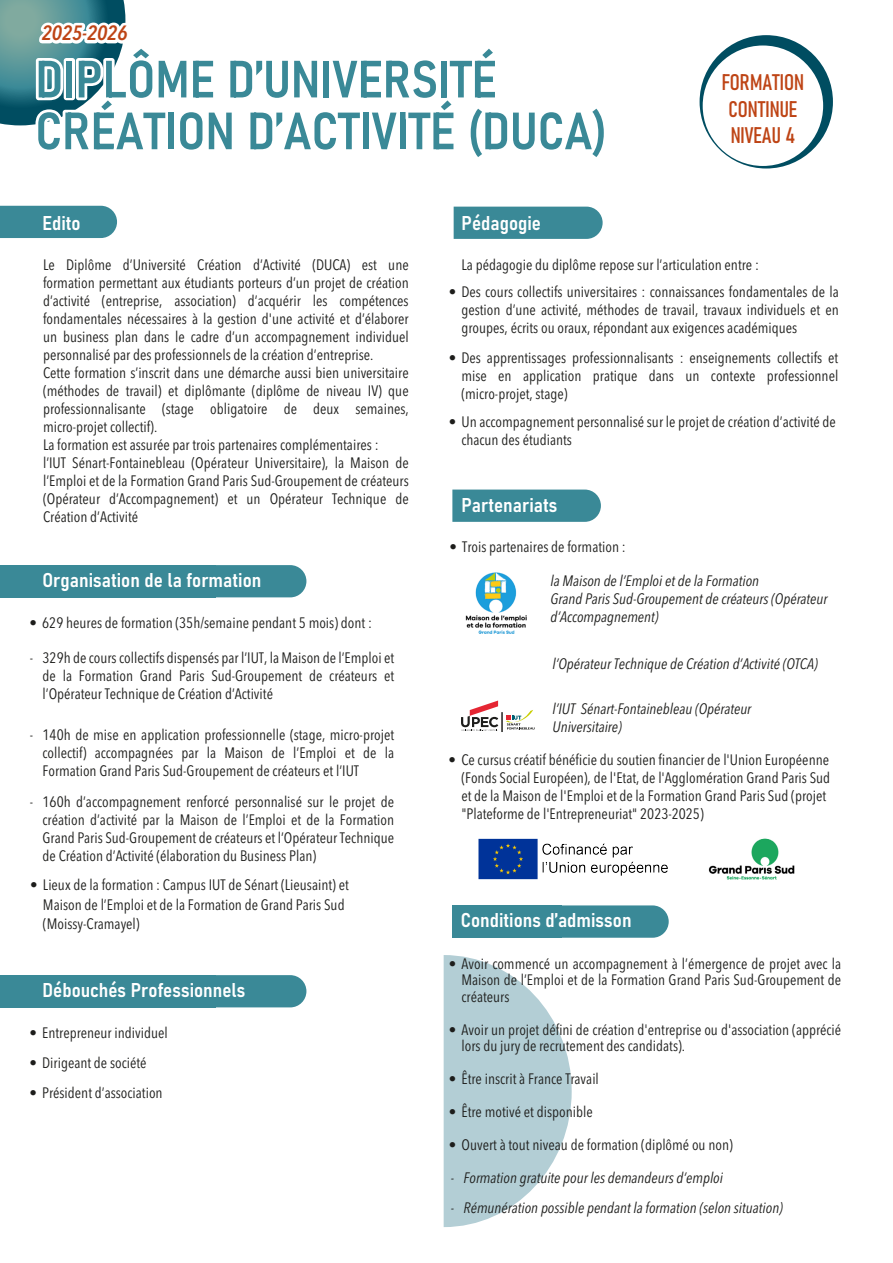
<style>
.page{position:relative;width:893px;height:1263px;background:#fff}
.page>*{position:absolute;margin:0;border:0;box-sizing:border-box;transform-origin:0 0}
.t1{font:22.35px/26.7px "Bahnschrift";color:#be4415;text-align:center}
.t2{font:italic 600 condensed 20.55px "Avenir Next LT Pro";color:#be4415}
.t3{font:19.65px "Bahnschrift";color:#fff}
.t4{font:condensed 15px/18px "Avenir Next LT Pro";color:#1d1d1b;text-align:justify}
.t5{font:italic condensed 15px/18px "Avenir Next LT Pro";color:#1d1d1b}
</style>
<div class="page">
<svg style="left:444px;top:955px;width:128px;height:272px"></svg>
<svg style="left:700px;top:35px;width:133px;height:134px;background:#145b6d"></svg>
<div style="left:0;top:565px;width:216px;height:32px;background:#3a8997"></div>
<div style="left:0;top:975px;width:216px;height:32px;background:#3a8997"></div>
<div style="left:452px;top:905px;width:110px;height:33px;background:#3a8997"></div>
<img style="left:465px;top:572px;width:62px;height:62px">
<svg style="left:461px;top:700px;width:37px;height:31px"></svg>
<hr style="left:501px;top:712px;width:2px;height:20px;background:#1d1d1b">
<svg style="left:506px;top:710px;width:29px;height:19px"></svg>
<div style="left:703px;top:46px;width:120px;height:120px;background:#fff;border-radius:50%"></div>
<svg style="left:0;top:0;width:604px;height:157px"></svg>
<div style="left:454px;top:207px;width:149px;height:32px;background:#3a8997"></div>
<div style="left:452px;top:490px;width:149px;height:32px;background:#3a8997"></div>
<svg style="left:562px;top:905px;width:107px;height:33px;background:#458f9c"></svg>
<div style="left:216px;top:565px;width:90px;height:32px;background:#3a8997"></div>
<div style="left:216px;top:975px;width:90px;height:32px;background:#3a8997"></div>
<div style="left:0;top:206px;width:117px;height:32px;background:#3a8997"></div>
<img style="left:708px;top:838px;width:87px;height:42px">
<img style="left:478px;top:838px;width:190px;height:42px">
<h2 class="t2" style="left:42px;top:21px;width:87px">2025-2026</h2>
<h3 class="t3" style="left:43px;top:208px;width:40px">Edito</h3>
<p class="t4" style="left:43px;top:256px;width:367px;text-align:left">Le Diplôme d’Université Création d’Activité (DUCA) est une formation permettant aux étudiants porteurs d’un projet de création d’activité (entreprise, association) d’acquérir les compétences fondamentales nécessaires à la gestion d'une activité et d’élaborer un business plan dans le cadre d’un accompagnement individuel personnalisé par des professionnels de la création d’entreprise.<br>Cette formation s’inscrit dans une démarche aussi bien universitaire (méthodes de travail) et diplômante (diplôme de niveau IV) que professionnalisante (stage obligatoire de deux semaines, micro-projet collectif).<br>La formation est assurée par trois partenaires complémentaires :<br>l’IUT Sénart-Fontainebleau (Opérateur Universitaire), la Maison de l’Emploi et de la Formation Grand Paris Sud-Groupement de créateurs (Opérateur d’Accompagnement) et un Opérateur Technique de Création d’Activité</p>
<h3 class="t3" style="left:43px;top:565px;width:220px">Organisation de la formation</h3>
<p class="t4" style="left:29px;top:614px;width:344px">• 629 heures de formation (35h/semaine pendant 5 mois) dont :</p>
<p class="t4" style="left:43px;top:649px;width:353px;text-indent:-13px">- 329h de cours collectifs dispensés par l’IUT, la Maison de l’Emploi et de la Formation Grand Paris Sud-Groupement de créateurs et l’Opérateur Technique de Création d’Activité</p>
<p class="t4" style="left:43px;top:725px;width:353px;text-indent:-13px">- 140h de mise en application professionnelle (stage, micro-projet collectif) accompagnées par la Maison de l’Emploi et de la Formation Grand Paris Sud-Groupement de créateurs et l’IUT</p>
<p class="t4" style="left:43px;top:793px;width:353px;text-indent:-13px">- 160h d’accompagnement renforcé personnalisé sur le projet de création d’activité par la Maison de l’Emploi et de la Formation Grand Paris Sud-Groupement de créateurs et l’Opérateur Technique de Création d’Activité (élaboration du Business Plan)</p>
<p class="t4" style="left:43px;top:875px;width:307px;line-height:19.5px;text-align:left;text-indent:-13px">• Lieux de la formation : Campus IUT de Sénart (Lieusaint) et<br>Maison de l’Emploi et de la Formation de Grand Paris Sud (Moissy-Cramayel)</p>
<h3 class="t3" style="left:43px;top:975px;width:204px">Débouchés Professionnels</h3>
<p class="t4" style="left:29px;top:1024px;width:140px">• Entrepreneur individuel</p>
<p class="t4" style="left:29px;top:1054px;width:119px">• Dirigeant de société</p>
<p class="t4" style="left:29px;top:1084px;width:135px">• Président d’association</p>
<h3 class="t3" style="left:462px;top:208px;width:81px">Pédagogie</h3>
<h1 class="t1" style="left:722px;top:67px;width:84px">FORMATION<br>CONTINUE<br>NIVEAU 4</h1>
<p class="t4" style="left:462px;top:256px;width:299px">La pédagogie du diplôme repose sur l’articulation entre :</p>
<p class="t4" style="left:461px;top:283px;width:379px;text-indent:-13px">• Des cours collectifs universitaires : connaissances fondamentales de la gestion d’une activité, méthodes de travail, travaux individuels et en groupes, écrits ou oraux, répondant aux exigences académiques</p>
<p class="t4" style="left:461px;top:348px;width:378px;text-indent:-13px">• Des apprentissages professionnalisants : enseignements collectifs et mise en application pratique dans un contexte professionnel (micro-projet, stage)</p>
<p class="t4" style="left:461px;top:413px;width:376px;text-indent:-13px">• Un accompagnement personnalisé sur le projet de création d’activité de chacun des étudiants</p>
<h3 class="t3" style="left:461px;top:490px;width:98px">Partenariats</h3>
<p class="t4" style="left:449px;top:538px;width:178px">• Trois partenaires de formation :</p>
<p class="t5" style="left:550px;top:572px;width:278px">la Maison de l’Emploi et de la Formation<br>Grand Paris Sud-Groupement de créateurs (Opérateur d’Accompagnement)</p>
<p class="t5" style="left:552px;top:654px;width:267px">l’Opérateur Technique de Création d’Activité (OTCA)</p>
<p class="t5" style="left:552px;top:700px;width:200px">l’IUT Sénart-Fontainebleau (Opérateur<br>Universitaire)</p>
<p class="t4" style="left:461px;top:750px;width:370px;text-align:left;text-indent:-13px">• Ce cursus créatif bénéficie du soutien financier de l'Union Européenne (Fonds Social Européen), de l'Etat, de l'Agglomération Grand Paris Sud et de la Maison de l'Emploi et de la Formation Grand Paris Sud (projet "Plateforme de l'Entrepreneuriat" 2023-2025)</p>
<h3 class="t3" style="left:461px;top:905px;width:172px">Conditions d’admisson</h3>
<p class="t4" style="left:461px;top:955px;width:381px;line-height:16.5px;text-indent:-13px">• Avoir commencé un accompagnement à l’émergence de projet avec la Maison de l’Emploi et de la Formation Grand Paris Sud-Groupement de créateurs</p>
<p class="t4" style="left:461px;top:1021px;width:381px;line-height:16.5px;text-indent:-13px">• Avoir un projet défini de création d'entreprise ou d'association (apprécié lors du jury de recrutement des candidats).</p>
<p class="t4" style="left:449px;top:1070px;width:152px">• Être inscrit à France Travail</p>
<p class="t4" style="left:449px;top:1103px;width:145px">• Être motivé et disponible</p>
<p class="t4" style="left:449px;top:1136px;width:286px">• Ouvert à tout niveau de formation (diplômé ou non)</p>
<p class="t5" style="left:451px;top:1168px;width:274px">- Formation gratuite pour les demandeurs d’emploi</p>
<p class="t5" style="left:451px;top:1198px;width:334px">- Rémunération possible pendant la formation (selon situation)</p>
</div>
